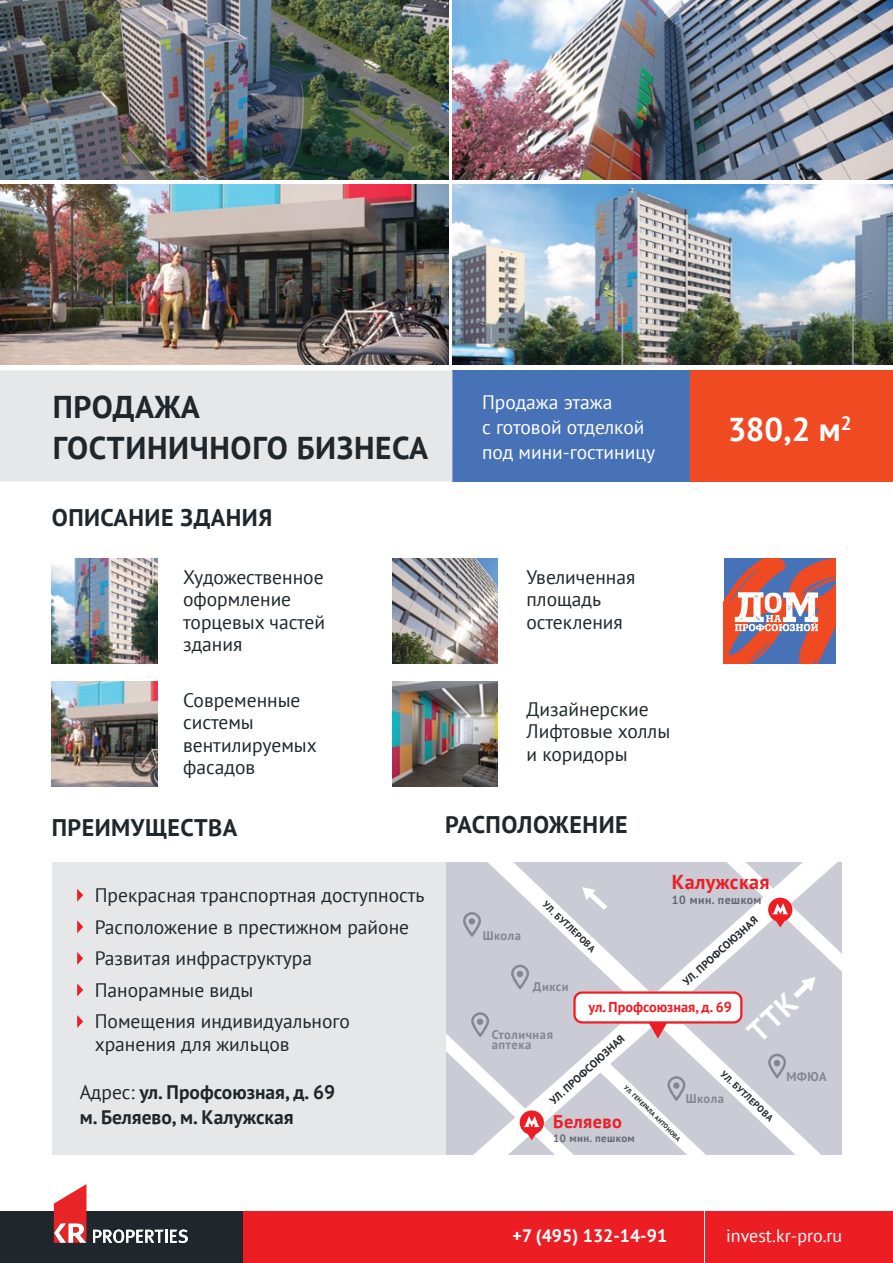
<style>
.page{position:relative;width:893px;height:1263px;background:#fff}
.page>*{position:absolute;margin:0;border:0;box-sizing:border-box;transform-origin:0 0}
.t1{font:700 33px "PT Sans";color:#fff}
.t2{font:700 31.5px/40.8px "PT Sans";letter-spacing:.02em;color:#1f272c}
.t3{font:700 24px "PT Sans";letter-spacing:.02em;color:#1f272c}
.t4{font:700 20.1px "PT Sans";letter-spacing:.02em;color:#ed1d24}
.t5{font:19.5px/22.5px "PT Sans";color:#1f272c}
.t6{font:700 19.5px/25.5px "PT Sans";color:#1f272c}
.t7{font:19.5px/24.6px "PT Sans";color:#fff}
.t8{font:700 18.3px "PT Sans";letter-spacing:.02em;color:#ed1d24}
.t9{font:700 18px "PT Sans";color:#fff}
.t10{font:18px "PT Sans";color:#fff}
.t11{font:700 14.25px "PT Sans";color:#ed1d24}
.t12{font:700 12.6px/10.1px "PT Sans";letter-spacing:.04em;color:#858692}
.t13{font:700 11.85px "PT Sans";letter-spacing:.04em;color:#676871}
.t14{font:700 10.8px "PT Sans";color:#1f272c}
.t15{font:700 10.8px "PT Sans";letter-spacing:.04em;color:#676871}
.t16{font:700 9.45px "PT Sans";color:#1f272c}
.t17{font:700 6.3px "PT Sans";color:#1f272c}
.s1{font-family:"Myriad Pro"}
.s2{font-weight:400}
</style>
<div class="page">
<div style="left:52px;top:862px;width:398px;height:293px;background:#e6e7e8"></div>
<img style="left:0;top:0;width:449px;height:180px">
<img style="left:453px;top:0;width:440px;height:180px">
<img style="left:453px;top:184px;width:440px;height:180px">
<img style="left:0;top:184px;width:449px;height:180px">
<svg style="left:77px;top:889px;width:6px;height:13px"></svg>
<svg style="left:77px;top:920px;width:6px;height:13px"></svg>
<svg style="left:77px;top:952px;width:6px;height:13px"></svg>
<svg style="left:77px;top:983px;width:6px;height:13px"></svg>
<svg style="left:77px;top:1015px;width:6px;height:13px"></svg>
<div style="left:452px;top:370px;width:437px;height:111px;background:#4872b8"></div>
<div style="left:0;top:370px;width:452px;height:112px;background:#e6e7e8"></div>
<div style="left:690px;top:370px;width:203px;height:111px;background:#f04a23"></div>
<img style="left:52px;top:558px;width:105px;height:106px">
<img style="left:52px;top:681px;width:105px;height:106px">
<img style="left:392px;top:558px;width:106px;height:106px">
<img style="left:392px;top:681px;width:106px;height:106px">
<svg style="left:724px;top:558px;width:111px;height:106px;background:#b67479"></svg>
<div style="left:3px;top:1212px;width:890px;height:51px;background:#ed1d24"></div>
<hr style="left:704px;top:1212px;width:1px;height:51px;background:#fff">
<div style="left:0;top:1212px;width:243px;height:51px;background:#1f272c"></div>
<svg style="left:93px;top:1229px;width:95px;height:14px"></svg>
<svg style="left:54px;top:1184px;width:32px;height:59px"></svg>
<svg style="left:446px;top:862px;width:396px;height:293px"></svg>
<h2 class="t2" style="left:53px;top:386px;width:377px">ПРОДАЖА<br>ГОСТИНИЧНОГО БИЗНЕСА</h2>
<p class="t3" style="left:52px;top:502px;width:222px">ОПИСАНИЕ ЗДАНИЯ</p>
<p class="t5" style="left:183px;top:565px;width:144px">Художественное оформление торцевых частей здания</p>
<p class="t5" style="left:183px;top:688px;width:135px">Современные системы вентилируемых фасадов</p>
<p class="t7" style="left:482px;top:390px;width:175px">Продажа этажа<br>с готовой отделкой под мини-гостиницу</p>
<p class="t5" style="left:526px;top:565px;width:110px">Увеличенная площадь остекления</p>
<p class="t5" style="left:526px;top:697px;width:145px">Дизайнерские<br>Лифтовы<span class="s1">е</span> холлы и коридоры</p>
<p class="t3" style="left:52px;top:811px;width:187px">ПРЕИМУЩЕСТВА</p>
<p class="t3" style="left:445px;top:808px;width:184px">РАСПОЛОЖЕНИЕ</p>
<h1 class="t1" style="left:728px;top:408px;width:125px">380,2 м<sup>2</sup></h1>
<p class="t5" style="left:95px;top:879px;width:331px;line-height:31.5px">Прекрасная транспортная доступность<br>Расположение в престижном районе<br>Развитая инфраструктура<br>Панорамные виды<br>Помещения индивидуального</p>
<p class="t5" style="left:95px;top:1032px;width:196px">хранения для жильцов</p>
<p class="t6" style="left:80px;top:1079px;width:257px"><span class="s2">Адрес:</span> ул. Профсоюзная, д. 69 м. Беляево, м. Калужская</p>
<p class="t12" style="left:483px;top:930px;width:40px">Школа</p>
<p class="t16" style="left:548px;top:899px;width:70px;rotate:43deg">УЛ. БУТЛЕРОВА</p>
<p class="t12" style="left:533px;top:981px;width:37px">Дикси</p>
<p class="t4" style="left:672px;top:869px;width:99px">Калужская</p>
<p class="t13" style="left:672px;top:892px;width:91px">10 мин. пешком</p>
<p class="t14" style="left:680px;top:978px;width:98px;rotate:-42deg">УЛ. ПРОФСОЮЗНАЯ</p>
<p class="t11" style="left:589px;top:997px;width:145px">ул. Профсоюзная, д. 69</p>
<p class="t12" style="left:492px;top:1030px;width:63px">Столичная аптека</p>
<p class="t14" style="left:547px;top:1096px;width:98px;rotate:-42deg">УЛ. ПРОФСОЮЗНАЯ</p>
<p class="t16" style="left:726px;top:1068px;width:70px;rotate:43deg">УЛ. БУТЛЕРОВА</p>
<p class="t17" style="left:628px;top:1083px;width:78px;rotate:44deg">УЛ. ГЕНЕРАЛА АНТОНОВА</p>
<p class="t12" style="left:686px;top:1094px;width:40px">Школа</p>
<p class="t8" style="left:553px;top:1110px;width:70px">Беляево</p>
<p class="t15" style="left:553px;top:1131px;width:83px">10 мин. пешком</p>
<p class="t12" style="left:786px;top:1071px;width:42px">МФЮА</p>
<p class="t9" style="left:513px;top:1224px;width:156px">+7 (495) 132-14-91</p>
<p class="t10" style="left:726px;top:1224px;width:118px">invest.kr-pro.ru</p>
</div>
